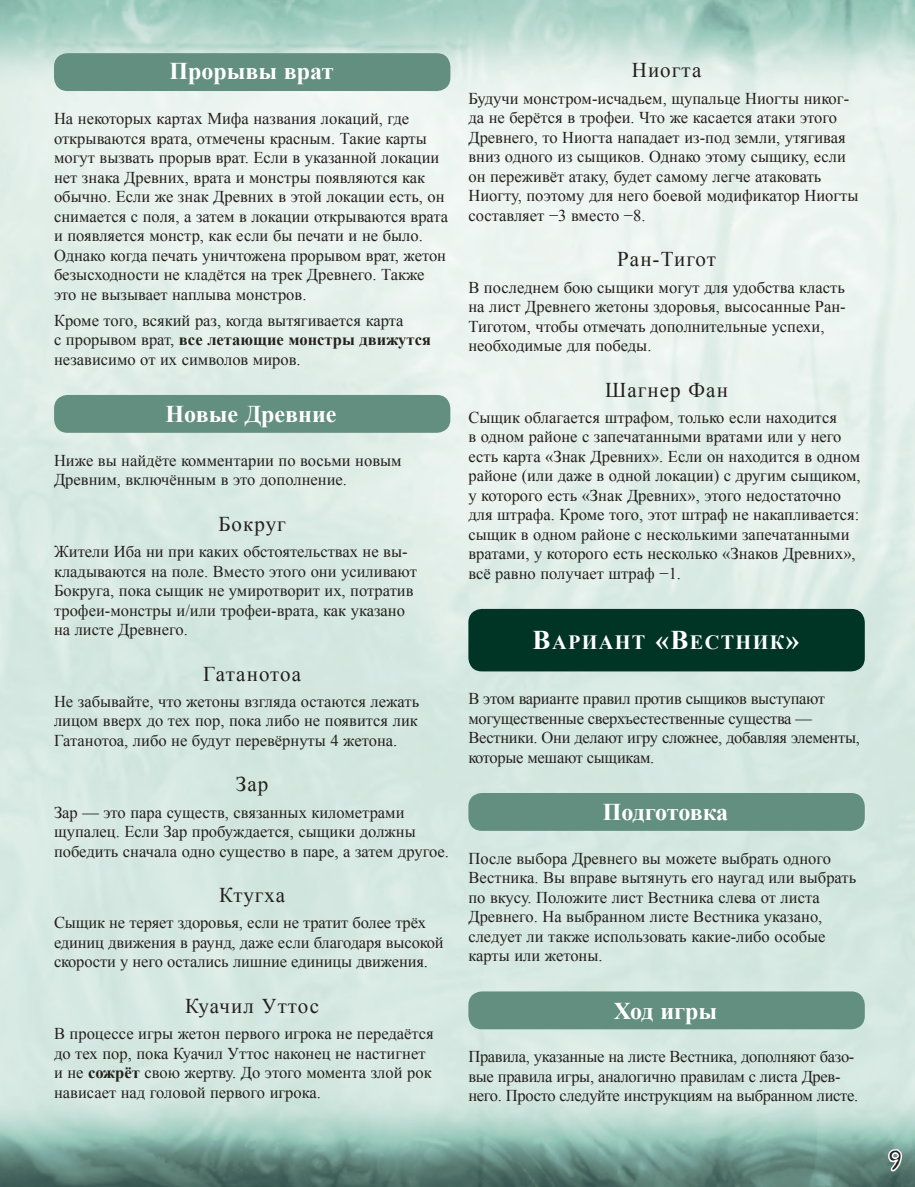
<style>
.page{position:relative;width:915px;height:1187px;background:#fff}
.page>*{position:absolute;margin:0;border:0;box-sizing:border-box;transform-origin:0 0}
.t1{font:700 24px "Times New Roman";color:#fff}
.t2{font:24px "Ugly Qua";color:#241f1f}
.t3{font:21px "Times New Roman";letter-spacing:.05em;color:#241f1f}
.t4{font:700 20.25px "Times New Roman";letter-spacing:.065em;color:#fff}
.t5{font:16.5px/19.5px "Times New Roman";color:#241f1f}
.t6{font:16.5px/19.5px "Times New Roman";letter-spacing:-.02em;color:#241f1f}
.s1{font-weight:700}
.s2{font-size:27px}
</style>
<div class="page">
<img style="left:0;top:0;width:914px;height:1186px">
<svg style="left:885px;top:1143px;width:18px;height:32px"></svg>
<div style="left:54px;top:53px;width:396px;height:38px;background:#628f80;border-radius:14px"></div>
<div style="left:54px;top:395px;width:396px;height:38px;background:#628f80;border-radius:14px"></div>
<div style="left:468px;top:609px;width:396px;height:62px;background:#003425;border-radius:14px"></div>
<div style="left:468px;top:793px;width:396px;height:37px;background:#628f80;border-radius:14px"></div>
<div style="left:468px;top:991px;width:396px;height:38px;background:#628f80;border-radius:14px"></div>
<h1 class="t1" style="left:169px;top:54px;width:165px">Прорывы врат</h1>
<p class="t5" style="left:54px;top:108px;width:395px">На некоторых картах Мифа названия локаций, где открываются врата, отмечены красным. Такие карты могут вызвать прорыв врат. Если в указанной локации нет знака Древних, врата и монстры появляются как обычно. Если же знак Древних в этой локации есть, он снимается с поля, а затем в локации открываются врата и появляется монстр, как если бы печати и не было.<br>Однако когда печать уничтожена прорывом врат, жетон безысходности не кладётся на трек Древнего. Также это не вызывает наплыва монстров.</p>
<p class="t5" style="left:54px;top:310px;width:378px">Кроме того, всякий раз, когда вытягивается карта<br>с прорывом врат, <span class="s1">все летающие монстры движутся </span>независимо от их символов миров.</p>
<h1 class="t1" style="left:165px;top:397px;width:172px">Новые Древние</h1>
<p class="t5" style="left:54px;top:450px;width:349px">Ниже вы найдёте комментарии по восьми новым<br>Древним, включённым в это дополнение.</p>
<p class="t3" style="left:218px;top:509px;width:69px">Бокруг</p>
<p class="t5" style="left:54px;top:541px;width:364px">Жители Иба ни при каких обстоятельствах не вы&shy;кладываются на поле. Вместо этого они усиливают Бокруга, пока сыщик не умиротворит их, потратив трофеи-монстры и/или трофеи-врата, как указано на листе Древнего.</p>
<p class="t3" style="left:203px;top:659px;width:99px">Гатанотоа</p>
<p class="t5" style="left:54px;top:691px;width:366px;text-align:justify">Не забывайте, что жетоны взгляда остаются лежать лицом вверх до тех пор, пока либо не появится лик Гатанотоа, либо не будут перевёрнуты 4 жетона.</p>
<p class="t3" style="left:236px;top:770px;width:34px">Зар</p>
<p class="t5" style="left:54px;top:802px;width:396px">Зар — это пара существ, связанных километрами щупалец. Если Зар пробуждается, сыщики должны победить сначала одно существо в паре, а затем другое.</p>
<p class="t3" style="left:219px;top:880px;width:68px">Ктугха</p>
<p class="t5" style="left:54px;top:912px;width:391px">Сыщик не теряет здоровья, если не тратит более трёх единиц движения в раунд, даже если благодаря высокой скорости у него остались лишние единицы движения.</p>
<p class="t3" style="left:185px;top:991px;width:136px">Куачил Уттос</p>
<p class="t5" style="left:54px;top:1023px;width:381px">В процессе игры жетон первого игрока не передаётся до тех пор, пока Куачил Уттос наконец не настигнет и не <span class="s1">сожрёт</span> свою жертву. До этого момента злой рок нависает над головой первого игрока.</p>
<p class="t3" style="left:631px;top:56px;width:71px">Ниогта</p>
<p class="t5" style="left:468px;top:88px;width:391px">Будучи монстром-исчадьем, щупальце Ниогты никог&shy;да не берётся в трофеи. Что же касается атаки этого Древнего, то Ниогта нападает из-под земли, утягивая вниз одного из сыщиков. Однако этому сыщику, если он переживёт атаку, будет самому легче атаковать Ниогту, поэтому для него боевой модификатор Ниогты составляет −3 вместо −8.</p>
<p class="t3" style="left:617px;top:245px;width:100px">Ран-Тигот</p>
<p class="t5" style="left:468px;top:277px;width:379px">В последнем бою сыщики могут для удобства класть на лист Древнего жетоны здоровья, высосанные Ран-Тиготом, чтобы отмечать дополнительные успехи, необходимые для победы.</p>
<p class="t3" style="left:605px;top:375px;width:124px">Шагнер Фан</p>
<p class="t5" style="left:468px;top:407px;width:393px">Сыщик облагается штрафом, только если находится<br>в одном районе с запечатанными вратами или у него есть карта «Знак Древних». Если он находится в одном районе (или даже в одной локации) с другим сыщиком, у которого есть «Знак Древних», этого недостаточно для штрафа. Кроме того, этот штраф не накапливается: сыщик в одном районе с несколькими запечатанными вратами, у которого есть несколько «Знаков Древних», всё равно получает штраф −1.</p>
<p class="t4" style="left:532px;top:628px;width:268px"><span class="s2">В</span>ариант <span class="s2">«В</span>естник<span class="s2">»</span></p>
<p class="t6" style="left:468px;top:689px;width:393px">В этом варианте правил против сыщиков выступают могущественные сверхъестественные существа — Вестники. Они делают игру сложнее, добавляя элементы, которые мешают сыщикам.</p>
<h1 class="t1" style="left:602px;top:795px;width:127px">Подготовка</h1>
<p class="t5" style="left:468px;top:848px;width:389px">После выбора Древнего вы можете выбрать одного Вестника. Вы вправе вытянуть его наугад или выбрать по вкусу. Положите лист Вестника слева от листа Древнего. На выбранном листе Вестника указано, следует ли также использовать какие-либо особые карты или жетоны.</p>
<h1 class="t1" style="left:613px;top:993px;width:105px">Ход игры</h1>
<p class="t6" style="left:468px;top:1046px;width:391px">Правила, указанные на листе Вестника, дополняют базо&shy;вые правила игры, аналогично правилам с листа Древ&shy;него. Просто следуйте инструкциям на выбранном листе.</p>
<h1 class="t2" style="left:888px;top:1134px;width:14px">9</h1>
</div>
